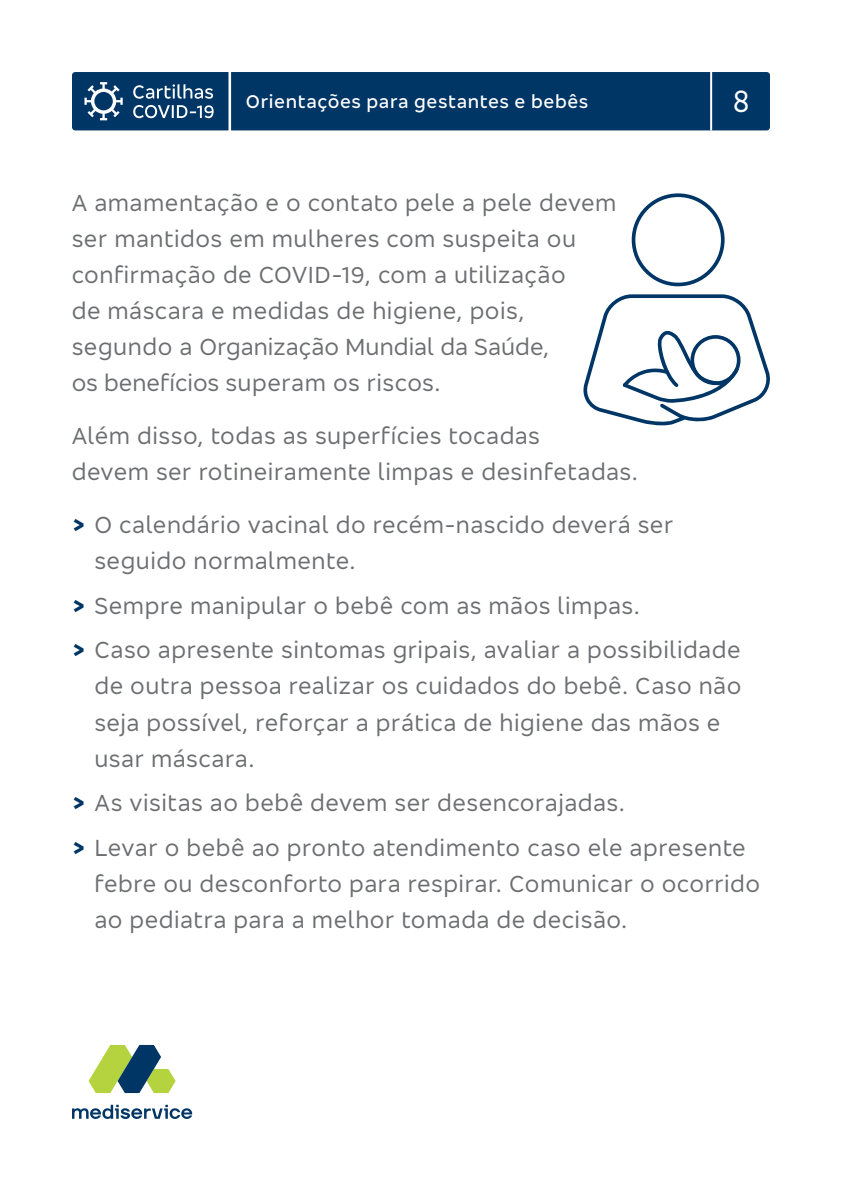
<style>
.page{position:relative;width:842px;height:1191px;background:#fff}
.page>*{position:absolute;margin:0;border:0;box-sizing:border-box;transform-origin:0 0}
.t1{font:condensed 32px "Bradesco Sans";color:#fff}
.t2{font:24px/36px "Bradesco Sans";letter-spacing:.02em;color:#6d6e71}
.t3{font:500 19px "Bradesco Sans";letter-spacing:.03em;color:#fff}
.s1{font-weight:700;color:#003665}
</style>
<div class="page">
<svg style="left:632px;top:193px;width:93px;height:93px"></svg>
<svg style="left:583px;top:294px;width:187px;height:131px"></svg>
<div style="left:72px;top:72px;width:698px;height:58px;background:#003665"></div>
<svg style="left:89px;top:1045px;width:87px;height:48px"></svg>
<svg style="left:72px;top:1104px;width:120px;height:15px"></svg>
<p class="t3" style="left:246px;top:89px;width:344px">Orientações para gestantes e bebês</p>
<h1 class="t1" style="left:733px;top:81px;width:18px">8</h1>
<p class="t2" style="left:72px;top:184px;width:546px">A amamentação e o contato pele a pele devem ser mantidos em mulheres com suspeita ou confirmação de COVID-19, com a utilização<br>de máscara e medidas de higiene, pois, segundo a Organização Mundial da Saúde,<br>os benefícios superam os riscos.</p>
<p class="t2" style="left:72px;top:417px;width:568px">Além disso, todas as superfícies tocadas<br>devem ser rotineiramente limpas e desinfetadas.</p>
<p class="t2" style="left:94px;top:506px;width:580px;text-indent:-23px"><span class="s1">&gt;</span> O calendário vacinal do recém-nascido deverá ser seguido normalmente.</p>
<p class="t2" style="left:72px;top:582px;width:670px;line-height:44.4px"><span class="s1">&gt;</span> Sempre manipular o bebê com as mãos limpas.<br><span class="s1">&gt;</span> Caso apresente sintomas gripais, avaliar a possibilidade</p>
<p class="t2" style="left:94px;top:667px;width:648px">de outra pessoa realizar os cuidados do bebê. Caso não seja possível, reforçar a prática de higiene das mãos e usar máscara.</p>
<p class="t2" style="left:72px;top:779px;width:675px;line-height:44.4px"><span class="s1">&gt;</span> As visitas ao bebê devem ser desencorajadas.<br><span class="s1">&gt;</span> Levar o bebê ao pronto atendimento caso ele apresente</p>
<p class="t2" style="left:94px;top:864px;width:667px">febre ou desconforto para respirar. Comunicar o ocorrido ao pediatra para a melhor tomada de decisão.</p>
</div>
